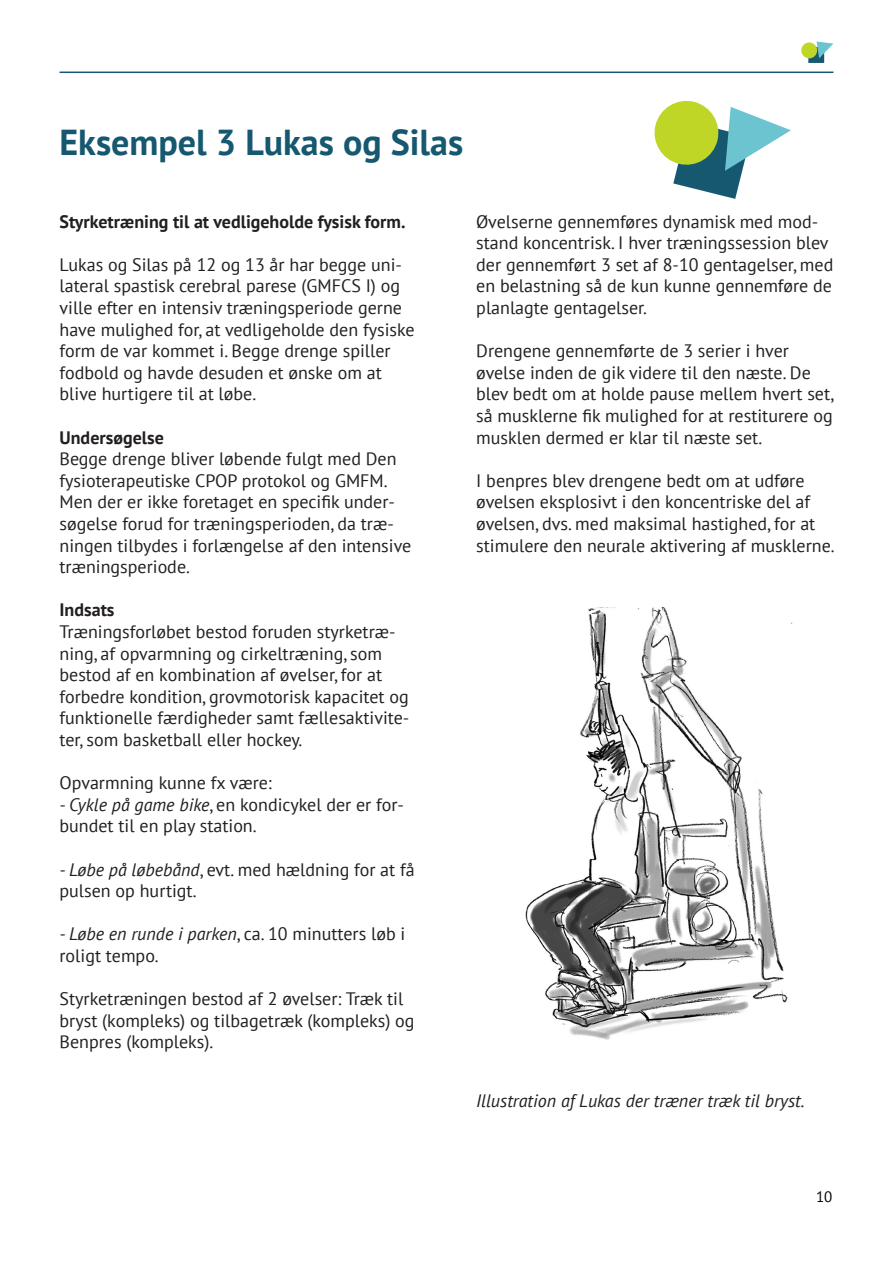
<style>
.page{position:relative;width:893px;height:1263px;background:#fff}
.page>*{position:absolute;margin:0;border:0;box-sizing:border-box;transform-origin:0 0}
.t1{font:700 36px "PT Sans";color:#15586f}
.t2{font:18px/21.6px "PT Sans";color:#231f20}
.t3{font:700 18px "PT Sans";color:#231f20}
.t4{font:italic 18px "PT Sans";color:#231f20}
.t5{font:15px "PT Sans";color:#000}
.s1{font-style:italic}
</style>
<div class="page">
<hr style="left:60px;top:72px;width:773px;height:1px;background:#15586f">
<svg style="left:808px;top:55px;width:16px;height:8px"></svg>
<div style="left:802px;top:43px;width:14px;height:15px;background:#c0d627;border-radius:50%"></div>
<div style="left:801px;top:42px;width:16px;height:16px;border:2px solid #c0d627;border-radius:50%"></div>
<svg style="left:816px;top:41px;width:18px;height:19px"></svg>
<svg style="left:654px;top:101px;width:137px;height:98px"></svg>
<img style="left:525px;top:608px;width:268px;height:432px">
<p class="t1" style="left:60px;top:119px;width:405px">Eksempel 3 Lukas og Silas</p>
<p class="t3" style="left:60px;top:209px;width:347px">Styrketræning til at vedligeholde fysisk form.</p>
<p class="t2" style="left:60px;top:253px;width:357px">Lukas og Silas på 12 og 13 år har begge uni&shy;lateral spastisk cerebral parese (GMFCS I) og ville efter en intensiv træningsperiode gerne have mulighed for, at vedligeholde den fysiske form de var kommet i. Begge drenge spiller fodbold og havde desuden et ønske om at blive hurtigere til at løbe.</p>
<p class="t3" style="left:60px;top:425px;width:106px">Undersøgelse</p>
<p class="t2" style="left:60px;top:448px;width:353px">Begge drenge bliver løbende fulgt med Den fysioterapeutiske CPOP protokol og GMFM.<br>Men der er ikke foretaget en specifik under&shy;søgelse forud for træningsperioden, da træ&shy;ningen tilbydes i forlængelse af den intensive træningsperiode.</p>
<p class="t3" style="left:60px;top:598px;width:57px">Indsats</p>
<p class="t2" style="left:60px;top:620px;width:351px">Træningsforløbet bestod foruden styrketræ&shy;ning, af opvarmning og cirkeltræning, som bestod af en kombination af øvelser, for at forbedre kondition, grovmotorisk kapacitet og funktionelle færdigheder samt fællesaktivite&shy;ter, som basketball eller hockey.</p>
<p class="t2" style="left:60px;top:772px;width:214px">Opvarmning kunne fx være:</p>
<p class="t2" style="left:60px;top:793px;width:346px"><span class="s1">- Cykle på game bike</span>, en kondicykel der er for&shy;bundet til en play station.</p>
<p class="t2" style="left:60px;top:858px;width:357px"><span class="s1">- Løbe på løbebånd</span>, evt. med hældning for at få pulsen op hurtigt.</p>
<p class="t2" style="left:60px;top:923px;width:347px"><span class="s1">- Løbe en runde i parken</span>, ca. 10 minutters løb i roligt tempo.</p>
<p class="t2" style="left:60px;top:988px;width:357px">Styrketræningen bestod af 2 øvelser: Træk til bryst (kompleks) og tilbagetræk (kompleks) og<br>Benpres (kompleks).</p>
<p class="t2" style="left:476px;top:210px;width:359px">Øvelserne gennemføres dynamisk med mod&shy;stand koncentrisk. I hver træningssession blev der gennemført 3 set af 8-10 gentagelser, med en belastning så de kun kunne gennemføre de planlagte gentagelser.</p>
<p class="t2" style="left:476px;top:340px;width:359px">Drengene gennemførte de 3 serier i hver øvelse inden de gik videre til den næste. De blev bedt om at holde pause mellem hvert set, så musklerne fik mulighed for at restiturere og musklen dermed er klar til næste set.</p>
<p class="t2" style="left:476px;top:469px;width:360px">I benpres blev drengene bedt om at udføre øvelsen eksplosivt i den koncentriske del af øvelsen, dvs. med maksimal hastighed, for at stimulere den neurale aktivering af musklerne.</p>
<p class="t4" style="left:476px;top:1089px;width:330px">Illustration af Lukas der træner træk til bryst.</p>
<p class="t5" style="left:816px;top:1187px;width:18px">10</p>
</div>
